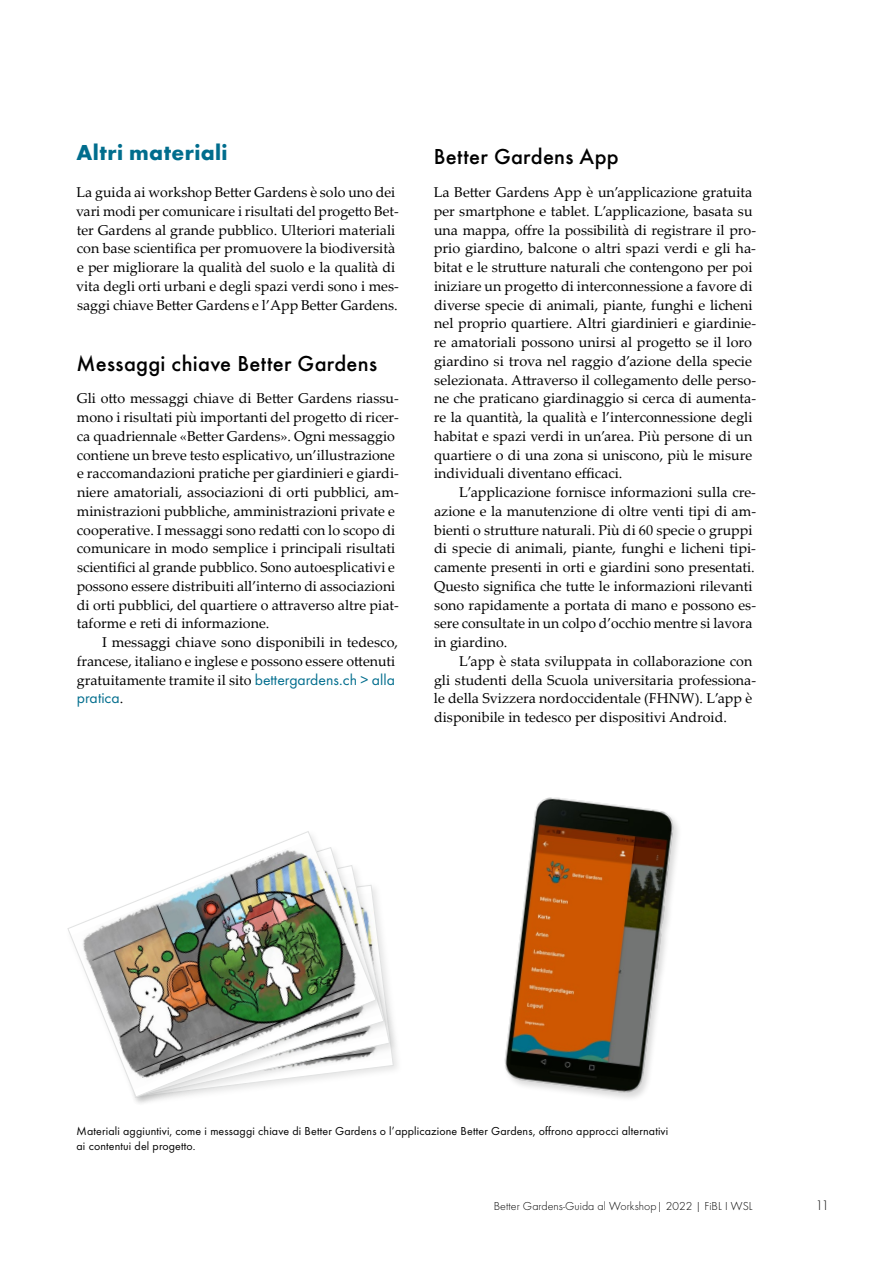
<style>
.page{position:relative;width:893px;height:1263px;background:#fff}
.page>*{position:absolute;margin:0;border:0;box-sizing:border-box;transform-origin:0 0}
.t1{font:500 22.5px "Function Pro";letter-spacing:.015em;color:#000}
.t2{font:700 22.5px "Function Pro";letter-spacing:.02em;color:#006d8d}
.t3{font:15.75px "Function Pro";color:#006d8d}
.t4{font:14.25px/18.8px "Palatino Linotype";color:#000}
.t5{font:300 14.25px "Function Pro";color:#000}
.t6{font:12px/15px "Function Pro";letter-spacing:.01em;color:#000}
.t7{font:300 12px "Function Pro";letter-spacing:.005em;color:#000}
.s1{font-family:"Function Pro";font-size:15.75px;color:#006d8d}
.s2{font-family:"Palatino Linotype";font-size:14.25px;color:#000}
</style>
<div class="page">
<img style="left:504px;top:797px;width:174px;height:302px">
<div style="left:80px;top:845px;width:313px;height:261px;background:#9d9e9e;opacity:.25"></div>
<div style="left:65px;top:829px;width:320px;height:277px;background:#9d9e9e;opacity:.25"></div>
<img style="left:67px;top:831px;width:310px;height:267px">
<h1 class="t2" style="left:77px;top:138px;width:153px">Altri materiali</h1>
<p class="t4" style="left:76px;top:182px;width:324px">La guida ai workshop Better Gardens è solo uno dei vari modi per comunicare i risultati del progetto Bet&shy;ter Gardens al grande pubblico. Ulteriori materiali con base scientifica per promuovere la biodiversità e per migliorare la qualità del suolo e la qualità di vita degli orti urbani e degli spazi verdi sono i mes&shy;saggi chiave Better Gardens e l’App Better Gardens.</p>
<h1 class="t1" style="left:77px;top:350px;width:302px">Messaggi chiave Better Gardens</h1>
<p class="t4" style="left:77px;top:389px;width:324px">Gli otto messaggi chiave di Better Gardens riassu&shy;mono i risultati più importanti del progetto di ricer&shy;ca quadriennale «Better Gardens». Ogni messaggio contiene un breve testo esplicativo, un’illustrazione e raccomandazioni pratiche per giardinieri e giardi&shy;niere amatoriali, associazioni di orti pubblici, am&shy;ministrazioni pubbliche, amministrazioni private e cooperative. I messaggi sono redatti con lo scopo di comunicare in modo semplice i principali risultati scientifici al grande pubblico. Sono autoesplicativi e possono essere distribuiti all’interno di associazioni di orti pubblici, del quartiere o attraverso altre piat&shy;taforme e reti di informazione.</p>
<p class="t4" style="left:77px;top:632px;width:323px;text-indent:25px">I messaggi chiave sono disponibili in tedesco, francese, italiano e inglese e possono essere ottenuti gratuitamente tramite il sito <span class="s1">bettergardens.ch &gt; alla</span></p>
<p class="t3" style="left:77px;top:689px;width:48px">pratica<span class="s2">.</span></p>
<h1 class="t1" style="left:434px;top:143px;width:187px">Better Gardens App</h1>
<p class="t4" style="left:434px;top:182px;width:324px">La Better Gardens App è un’applicazione gratuita per smartphone e tablet. L’applicazione, basata su una mappa, offre la possibilità di registrare il pro&shy;prio giardino, balcone o altri spazi verdi e gli ha&shy;bitat e le strutture naturali che contengono per poi iniziare un progetto di interconnessione a favore di diverse specie di animali, piante, funghi e licheni nel proprio quartiere. Altri giardinieri e giardinie&shy;re amatoriali possono unirsi al progetto se il loro giardino si trova nel raggio d’azione della specie selezionata. Attraverso il collegamento delle perso&shy;ne che praticano giardinaggio si cerca di aumenta&shy;re la quantità, la qualità e l’interconnessione degli habitat e spazi verdi in un’area. Più persone di un quartiere o di una zona si uniscono, più le misure individuali diventano efficaci.</p>
<p class="t4" style="left:434px;top:482px;width:324px;text-indent:25px">L’applicazione fornisce informazioni sulla cre&shy;azione e la manutenzione di oltre venti tipi di am&shy;bienti o strutture naturali. Più di 60 specie o gruppi di specie di animali, piante, funghi e licheni tipi&shy;camente presenti in orti e giardini sono presentati.<br>Questo significa che tutte le informazioni rilevanti sono rapidamente a portata di mano e possono es&shy;sere consultate in un colpo d’occhio mentre si lavora in giardino.</p>
<p class="t4" style="left:434px;top:651px;width:324px;text-indent:25px">L’app è stata sviluppata in collaborazione con gli studenti della Scuola universitaria professiona&shy;le della Svizzera nordoccidentale (FHNW). L’app è disponibile in tedesco per dispositivi Android.</p>
<p class="t6" style="left:77px;top:1123px;width:593px">Materiali aggiuntivi, come i messaggi chiave di Better Gardens o l’applicazione Better Gardens, offrono approcci alternativi ai contentui del progetto.</p>
<p class="t7" style="left:494px;top:1199px;width:260px">Better Gardens-Guida al Workshop| 2022 | FiBL I WSL</p>
<p class="t5" style="left:816px;top:1197px;width:15px">11</p>
</div>
